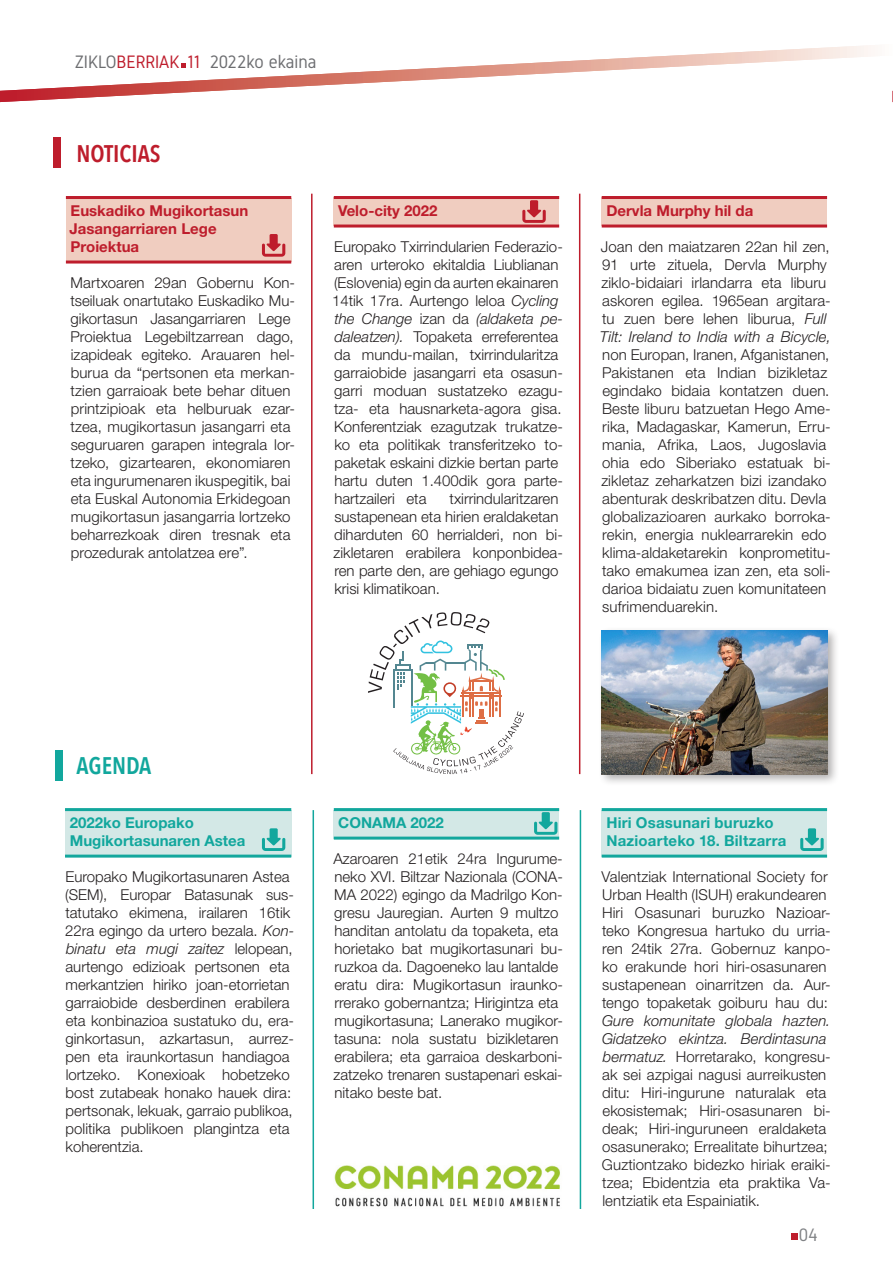
<style>
.page{position:relative;width:893px;height:1263px;background:#fff}
.page>*{position:absolute;margin:0;border:0;box-sizing:border-box;transform-origin:0 0}
.t1{font:600 24px "Avenir Next Condensed";color:#be1d2c}
.t2{font:600 24px "Avenir Next Condensed";color:#12a79d}
.t3{font:18px "Gidole";color:#6c6d70}
.t4{font:18px "Gidole";color:#808285}
.t5{font:300 15px/18px "Helvetica Neue LT Std";color:#231f20}
.t6{font:700 15px/18px "Helvetica Neue LT Std";color:#12a79d}
.t7{font:700 15px/18px "Helvetica Neue LT Std";color:#be1d2c}
.s1{color:#be1d2c}
.s2{font-style:italic}
</style>
<div class="page">
<div style="left:791px;top:1233px;width:7px;height:7px;background:#be1d2c"></div>
<svg style="left:0;top:45px;width:893px;height:57px"></svg>
<div style="left:66px;top:198px;width:225px;height:63px;background:#f0cdc0"></div>
<div style="left:602px;top:198px;width:225px;height:28px;background:#f0cdc0"></div>
<div style="left:334px;top:198px;width:225px;height:28px;background:#f0cdc0"></div>
<hr style="left:66px;top:196px;width:225px;height:3px;background:#be1d2c">
<hr style="left:66px;top:261px;width:225px;height:3px;background:#be1d2c">
<hr style="left:334px;top:196px;width:225px;height:3px;background:#be1d2c">
<hr style="left:334px;top:225px;width:225px;height:3px;background:#be1d2c">
<hr style="left:602px;top:196px;width:225px;height:3px;background:#be1d2c">
<hr style="left:602px;top:225px;width:225px;height:3px;background:#be1d2c">
<div style="left:53px;top:137px;width:8px;height:30px;background:#be1d2c"></div>
<hr style="left:311px;top:194px;width:2px;height:580px;background:#be1d2c">
<hr style="left:579px;top:194px;width:1px;height:580px;background:#be1d2c">
<svg style="left:522px;top:200px;width:24px;height:23px"></svg>
<svg style="left:262px;top:234px;width:23px;height:23px"></svg>
<div style="left:65px;top:810px;width:226px;height:46px;background:#d3e8e6"></div>
<div style="left:334px;top:810px;width:225px;height:28px;background:#d3e8e6"></div>
<div style="left:602px;top:810px;width:225px;height:46px;background:#d3e8e6"></div>
<hr style="left:602px;top:808px;width:225px;height:3px;background:#12a79d">
<hr style="left:602px;top:855px;width:225px;height:3px;background:#12a79d">
<div style="left:55px;top:750px;width:8px;height:31px;background:#12a79d"></div>
<img style="left:334px;top:1165px;width:226px;height:42px">
<svg style="left:800px;top:828px;width:24px;height:23px"></svg>
<hr style="left:580px;top:810px;width:1px;height:399px;background:#12a79d">
<hr style="left:313px;top:810px;width:1px;height:399px;background:#12a79d">
<hr style="left:65px;top:808px;width:226px;height:3px;background:#12a79d">
<hr style="left:65px;top:855px;width:226px;height:3px;background:#12a79d">
<hr style="left:334px;top:808px;width:225px;height:3px;background:#12a79d">
<hr style="left:334px;top:837px;width:225px;height:3px;background:#12a79d">
<svg style="left:262px;top:828px;width:23px;height:23px"></svg>
<svg style="left:534px;top:812px;width:23px;height:23px"></svg>
<div style="left:598px;top:626px;width:242px;height:160px;background:#231f20;opacity:.36"></div>
<img style="left:602px;top:630px;width:225px;height:144px">
<svg style="left:368px;top:612px;width:156px;height:162px"></svg>
<p class="t3" style="left:75px;top:51px;width:243px">ZIKLO<span class="s1">BERRIAK 11</span> 2022ko ekaina</p>
<h1 class="t1" style="left:77px;top:133px;width:11px">NOTI</h1>
<h1 class="t1" style="left:120px;top:133px;width:43px">CIAS</h1>
<p class="t7" style="left:70px;top:201px;width:180px">Euskadiko Mugikortasun<br>Jasangarriaren Lege<br>Proiektua</p>
<p class="t5" style="left:70px;top:273px;width:226px">Martxoaren 29an Gobernu Kon&shy;tseiluak onartutako Euskadiko Mu&shy;gikortasun Jasangarriaren Lege Proiektua Legebiltzarrean dago, izapideak egiteko. Arauaren hel&shy;burua da “pertsonen eta merkan&shy;tzien garraioak bete behar dituen printzipioak eta helburuak ezar&shy;tzea, mugikortasun jasangarri eta seguruaren garapen integrala lor&shy;tzeko, gizartearen, ekonomiaren eta ingurumenaren ikuspegitik, bai eta Euskal Autonomia Erkidegoan mugikortasun jasangarria lortzeko beharrezkoak diren tresnak eta prozedurak antolatzea ere”.</p>
<p class="t7" style="left:338px;top:201px;width:101px">Velo-city 2022</p>
<p class="t5" style="left:332px;top:237px;width:233px">Europako Txirrindularien Federazio&shy;aren urteroko ekitaldia Liublianan (Eslovenia) egin da aurten ekainaren 14tik 17ra. Aurtengo leloa <span class="s2">Cycling the Change</span> izan da <span class="s2">(aldaketa pe&shy;daleatzen).</span> Topaketa erreferentea da mundu-mailan, txirrindularitza garraiobide jasangarri eta osasun&shy;garri moduan sustatzeko ezagu&shy;tza- eta hausnarketa-agora gisa.<br>Konferentziak ezagutzak trukatze&shy;ko eta politikak transferitzeko to&shy;paketak eskaini dizkie bertan parte hartu duten 1.400dik gora parte&shy;hartzaileri eta</p>
<p class="t5" style="left:333px;top:489px;width:231px;text-indent:116px">txirrindularitzaren sustapenean eta hirien eraldaketan diharduten 60 herrialderi, non bi&shy;zikletaren erabilera konponbidea&shy;ren parte den, are gehiago egungo krisi klimatikoan.</p>
<p class="t7" style="left:606px;top:201px;width:148px">Dervla Murphy hil da</p>
<p class="t5" style="left:600px;top:237px;width:232px">Joan den maiatzaren 22an hil zen, 91 urte zituela, Dervla Murphy ziklo-bidaiari irlandarra eta liburu askoren egilea. 1965ean argitara&shy;tu zuen bere lehen liburua, <span class="s2">Full Tilt: Ireland to India with a Bicycle,</span></p>
<p class="t5" style="left:601px;top:345px;width:231px">non Europan, Iranen, Afganistanen, Pakistanen eta Indian bizikletaz egindako bidaia kontatzen duen.<br>Beste liburu batzuetan Hego Ame&shy;rika, Madagaskar, Kamerun, Erru&shy;mania, Afrika, Laos, Jugoslavia ohia edo Siberiako estatuak bi&shy;zikletaz zeharkatzen bizi izandako abenturak deskribatzen ditu. Devla globalizazioaren aurkako borroka&shy;rekin, energia nuklearrarekin edo klima-aldaketarekin konprometitu&shy;tako emakumea izan zen, eta soli&shy;darioa bidaiatu zuen komunitateen sufrimenduarekin.</p>
<h1 class="t2" style="left:77px;top:745px;width:39px">AGENDA</h1>
<p class="t6" style="left:70px;top:813px;width:177px">2022ko Europako<br>Mugikortasunaren Astea</p>
<p class="t6" style="left:338px;top:813px;width:107px">CONAMA 2022</p>
<p class="t5" style="left:65px;top:867px;width:230px">Europako Mugikortasunaren Astea (SEM), Europar Batasunak sus&shy;tatutako ekimena, irailaren 16tik 22ra egingo da urtero bezala. <span class="s2">Kon&shy;binatu eta mugi zaitez</span> lelopean, aurtengo edizioak pertsonen eta merkantzien hiriko joan-etorrietan garraiobide desberdinen erabilera eta konbinazioa sustatuko du, era&shy;ginkortasun, azkartasun, aurrez&shy;pen eta iraunkortasun handiagoa lortzeko. Konexioak hobetzeko bost zutabeak honako hauek dira: pertsonak, lekuak, garraio publikoa, politika publikoen plangintza eta koherentzia.</p>
<p class="t5" style="left:333px;top:849px;width:231px">Azaroaren 21etik 24ra Ingurume&shy;neko XVI. Biltzar Nazionala (CONA-MA 2022) egingo da Madrilgo Kon&shy;gresu Jauregian. Aurten 9 multzo handitan antolatu da topaketa, eta horietako bat mugikortasunari bu&shy;ruzkoa da. Dagoeneko lau lantalde eratu dira: Mugikortasun iraunko&shy;rrerako gobernantza; Hirigintza eta mugikortasuna; Lanerako mugikor&shy;tasuna: nola sustatu bizikletaren erabilera; eta garraioa deskarboni&shy;zatzeko trenaren sustapenari eskai&shy;nitako beste bat.</p>
<p class="t6" style="left:606px;top:813px;width:182px">Hiri Osasunari buruzko<br>Nazioarteko 18. Biltzarra</p>
<p class="t5" style="left:601px;top:867px;width:231px">Valentziak International Society for Urban Health (ISUH) erakundearen Hiri Osasunari buruzko Nazioar&shy;teko Kongresua hartuko du urria&shy;ren 24tik 27ra. Gobernuz kanpo&shy;ko erakunde hori hiri-osasunaren sustapenean oinarritzen da. Aur&shy;tengo topaketak goiburu hau du:</p>
<p class="t5" style="left:602px;top:1011px;width:230px"><span class="s2">Gure komunitate globala hazten.<br>Gidatzeko ekintza. Berdintasuna bermatuz.</span> Horretarako, kongresu&shy;ak sei azpigai nagusi aurreikusten ditu: Hiri-ingurune naturalak eta ekosistemak; Hiri-osasunaren bi&shy;deak; Hiri-inguruneen eraldaketa osasunerako; Errealitate bihurtzea; Guztiontzako bidezko hiriak eraiki&shy;tzea; Ebidentzia eta praktika Va&shy;lentziatik eta Espainiatik.</p>
<p class="t4" style="left:799px;top:1224px;width:21px">04</p>
</div>
